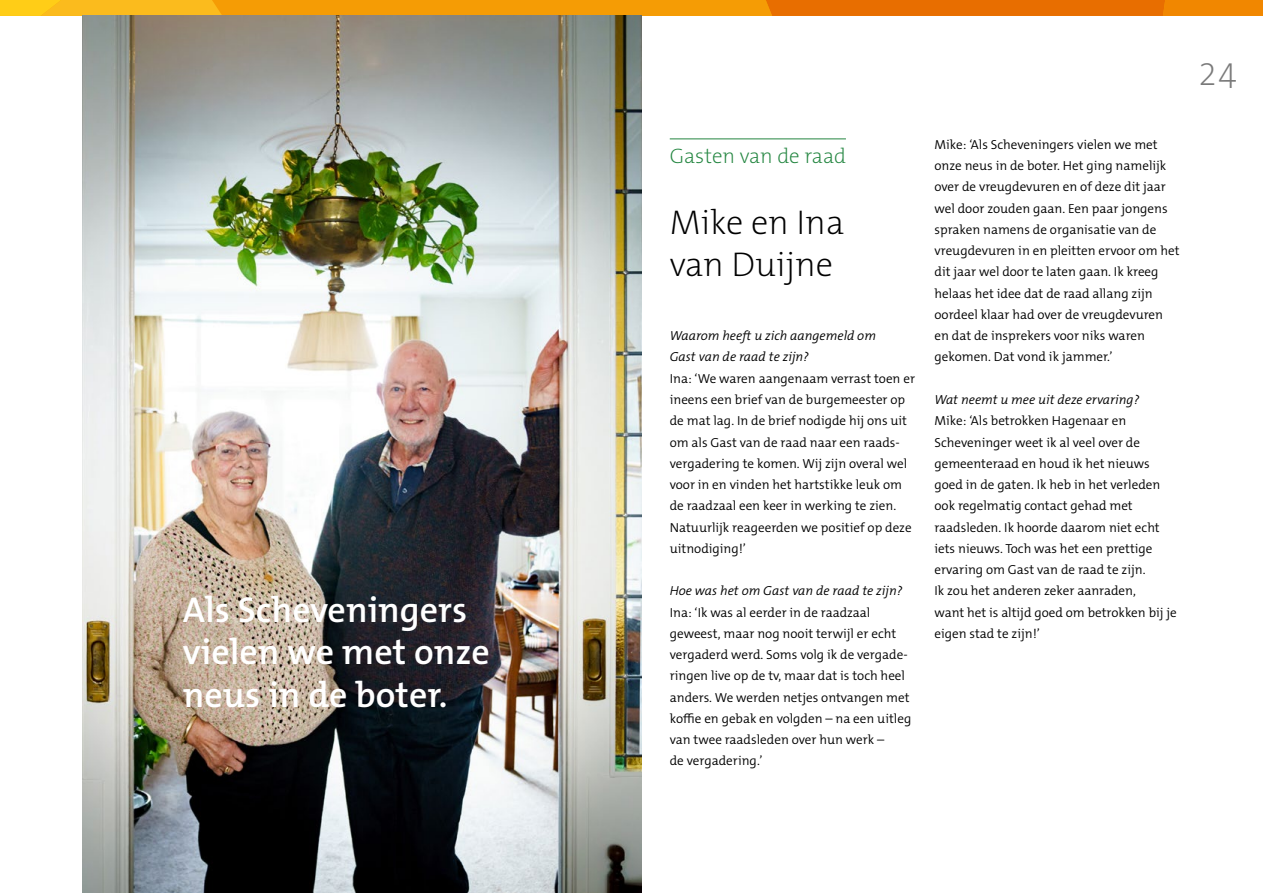
<style>
.page{position:relative;width:1263px;height:893px;background:#fff}
.page>*{position:absolute;margin:0;border:0;box-sizing:border-box;transform-origin:0 0}
.t1{font:600 36px/42.5px "The Mix B W6";color:#fff}
.t2{font:200 36px "The Mix B W2";color:#7a7a7a}
.Kop_interview{font:200 34.5px/42.5px "The Mix B W2";color:#000}
.Chapeau_interview{font:200 21px "The Mix B W2";color:#248641}
.Broodtekst{font:300 13.2px/21.3px "The Mix B W4";color:#000}
.Broodtekst_wv{font:300 13.2px/21.3px "The Mix B W4";color:#000}
.Broodtekst_wv-2{font:italic 300 13.2px/21.3px "The Mix B W4";color:#000}
</style>
<div class="page">
<svg style="left:0;top:0;width:1263px;height:16px;background:#ee9109"></svg>
<img style="left:83px;top:16px;width:558px;height:877px">
<hr style="left:670px;top:139px;width:176px;height:1px;background:#248641">
<p class="t1" style="left:183px;top:589px;width:308px">Als Scheveningers vielen we met onze neus in de boter.</p>
<p class="Chapeau_interview" style="left:670px;top:142px;width:178px">Gasten van de raad</p>
<h2 class="Kop_interview" style="left:670px;top:201px;width:176px">Mike en Ina van Duijne</h2>
<p class="Broodtekst_wv-2" style="left:670px;top:325px;width:208px">Waarom heeft u zich aangemeld om<br>Gast van de raad te zijn?</p>
<p class="Broodtekst" style="left:670px;top:368px;width:247px">Ina: ‘We waren aangenaam verrast toen er ineens een brief van de burgemeester op de mat lag. In de brief nodigde hij ons uit om als Gast van de raad naar een raads&shy;vergadering te komen. Wij zijn overal wel voor in en vinden het hartstikke leuk om de raadzaal een keer in werking te zien.<br>Natuurlijk reageerden we positief op deze uitnodiging!’</p>
<p class="Broodtekst_wv-2" style="left:670px;top:581px;width:234px">Hoe was het om Gast van de raad te zijn?</p>
<p class="Broodtekst" style="left:670px;top:602px;width:243px">Ina: ‘Ik was al eerder in de raadzaal geweest, maar nog nooit terwijl er echt vergaderd werd. Soms volg ik de vergade&shy;ringen live op de tv, maar dat is toch heel anders. We werden netjes ontvangen met koffie en gebak en volgden – na een uitleg van twee raadsleden over hun werk –<br>de vergadering.’</p>
<p class="Broodtekst_wv" style="left:934px;top:134px;width:247px">Mike: ‘Als Scheveningers vielen we met onze neus in de boter. Het ging namelijk over de vreugdevuren en of deze dit jaar wel door zouden gaan. Een paar jongens spraken namens de organisatie van de vreugdevuren in en pleitten ervoor om het dit jaar wel door te laten gaan. Ik kreeg helaas het idee dat de raad allang zijn oordeel klaar had over de vreugdevuren en dat de insprekers voor niks waren gekomen. Dat vond ik jammer.’</p>
<p class="Broodtekst_wv-2" style="left:934px;top:389px;width:206px">Wat neemt u mee uit deze ervaring?</p>
<p class="Broodtekst" style="left:934px;top:410px;width:244px">Mike: ‘Als betrokken Hagenaar en Scheveninger weet ik al veel over de gemeenteraad en houd ik het nieuws goed in de gaten. Ik heb in het verleden ook regelmatig contact gehad met raadsleden. Ik hoorde daarom niet echt iets nieuws. Toch was het een prettige ervaring om Gast van de raad te zijn.<br>Ik zou het anderen zeker aanraden,<br>want het is altijd goed om betrokken bij je eigen stad te zijn!’</p>
<h1 class="t2" style="left:1198px;top:50px;width:41px">24</h1>
</div>
